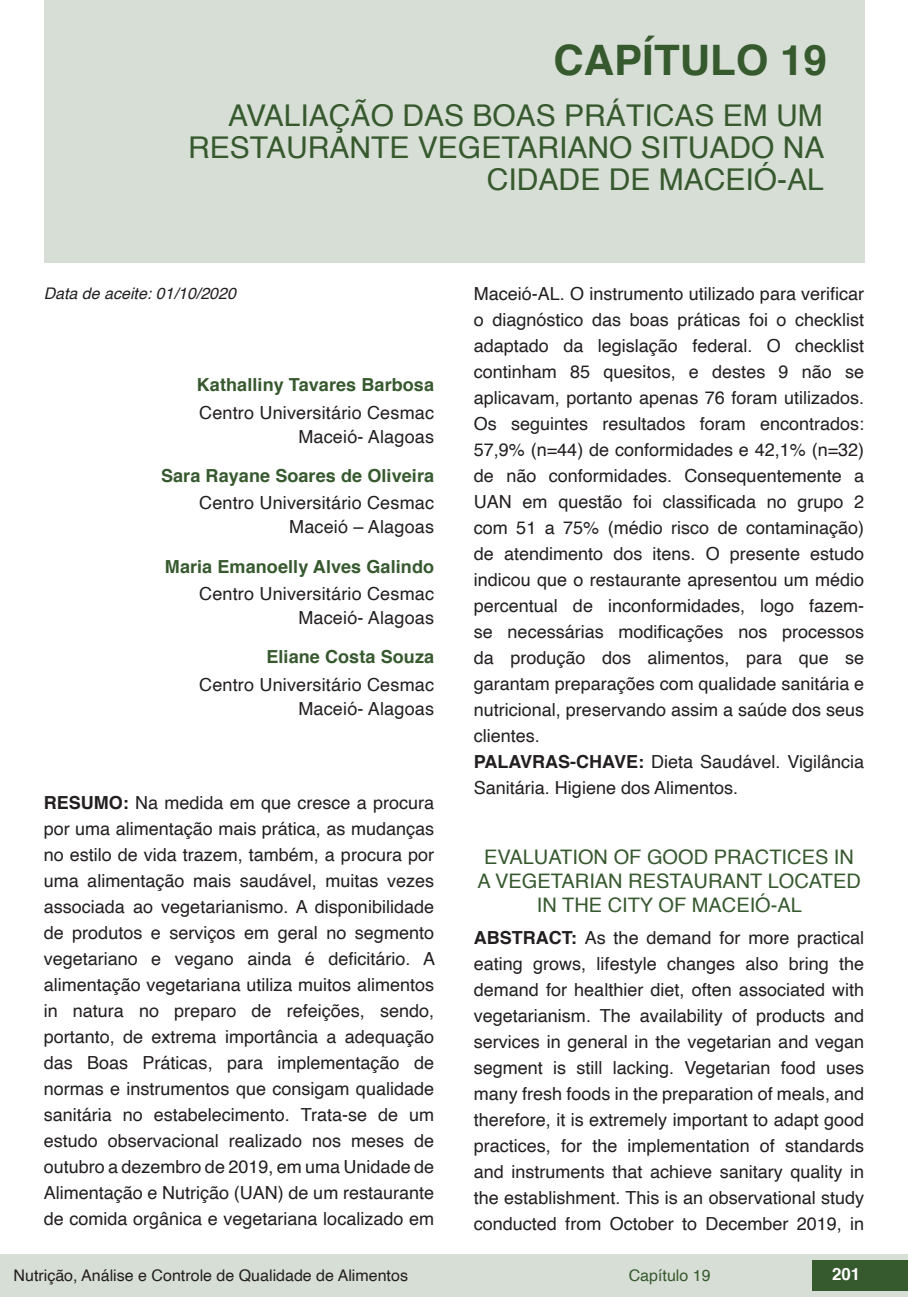
<style>
.page{position:relative;width:908px;height:1304px;background:#fff}
.page>*{position:absolute;margin:0;border:0;box-sizing:border-box;transform-origin:0 0}
.capítulos{font:700 42px "Helvetica";color:#36592e}
.nome_artigos{font:30px/32px "Helvetica";color:#36592e;text-align:right}
.título_Inglês{font:20px/24px "Helvetica";color:#36592e;text-align:center}
.Resumos_e_PC_TXT{font:18px/26px "Helvetica";color:#231f20;text-align:justify}
.info_autores{font:18px "Helvetica";letter-spacing:.01em;color:#231f20}
.nome_autores{font:700 18px "Helvetica";letter-spacing:.005em;color:#36592e}
.t1{font:700 16.8px "Helvetica";color:#fff}
.t2{font:16px "Helvetica";color:#231f20}
.t3{font:italic 16px "Helvetica";color:#231f20}
.t4{font:16px "Helvetica";color:#36592e}
.s1{font-weight:700}
</style>
<div class="page">
<div style="left:0;top:1254px;width:906px;height:43px;background:#d7ded5"></div>
<div style="left:812px;top:1261px;width:95px;height:30px;background:#36592e"></div>
<div style="left:44px;top:0;width:819px;height:263px;background:#d7ded5"></div>
<p class="capítulos" style="left:553px;top:26px;width:275px">CAPÍTULO 19</p>
<p class="nome_artigos" style="left:188px;top:101px;width:637px">AVALIAÇÃO DAS BOAS PRÁTICAS EM UM<br>RESTAURANTE VEGETARIANO SITUADO NA<br>CIDADE DE MACEIÓ-AL</p>
<p class="t3" style="left:44px;top:280px;width:194px">Data de aceite: 01/10/2020</p>
<p class="nome_autores" style="left:197px;top:371px;width:239px">Kathalliny Tavares Barbosa</p>
<p class="info_autores" style="left:199px;top:399px;width:236px">Centro Universitário Cesmac</p>
<p class="info_autores" style="left:298px;top:423px;width:137px">Maceió- Alagoas</p>
<p class="nome_autores" style="left:161px;top:461px;width:274px">Sara Rayane Soares de Oliveira</p>
<p class="info_autores" style="left:199px;top:489px;width:236px">Centro Universitário Cesmac</p>
<p class="info_autores" style="left:289px;top:513px;width:146px">Maceió – Alagoas</p>
<p class="nome_autores" style="left:165px;top:552px;width:270px">Maria Emanoelly Alves Galindo</p>
<p class="info_autores" style="left:199px;top:580px;width:236px">Centro Universitário Cesmac</p>
<p class="info_autores" style="left:298px;top:604px;width:137px">Maceió- Alagoas</p>
<p class="nome_autores" style="left:266px;top:643px;width:169px">Eliane Costa Souza</p>
<p class="info_autores" style="left:199px;top:671px;width:236px">Centro Universitário Cesmac</p>
<p class="info_autores" style="left:298px;top:695px;width:137px">Maceió- Alagoas</p>
<p class="Resumos_e_PC_TXT" style="left:44px;top:790px;width:393px"><span class="s1">RESUMO:</span> Na medida em que cresce a procura por uma alimentação mais prática, as mudanças no estilo de vida trazem, também, a procura por uma alimentação mais saudável, muitas vezes associada ao vegetarianismo. A disponibilidade de produtos e serviços em geral no segmento vegetariano e vegano ainda é deficitário. A alimentação vegetariana utiliza muitos alimentos in natura no preparo de refeições, sendo, portanto, de extrema importância a adequação das Boas Práticas, para implementação de normas e instrumentos que consigam qualidade sanitária no estabelecimento. Trata-se de um estudo observacional realizado nos meses de outubro a dezembro de 2019, em uma Unidade de Alimentação e Nutrição (UAN) de um restaurante de comida orgânica e vegetariana localizado em</p>
<p class="Resumos_e_PC_TXT" style="left:473px;top:281px;width:392px">Maceió-AL. O instrumento utilizado para verificar o diagnóstico das boas práticas foi o checklist adaptado da legislação federal. O checklist continham 85 quesitos, e destes 9 não se aplicavam, portanto apenas 76 foram utilizados.<br>Os seguintes resultados foram encontrados:<br>57,9% (n=44) de conformidades e 42,1% (n=32) de não conformidades. Consequentemente a UAN em questão foi classificada no grupo 2 com 51 a 75% (médio risco de contaminação) de atendimento dos itens. O presente estudo indicou que o restaurante apresentou um médio percentual de inconformidades, logo fazem&shy;se necessárias modificações nos processos da produção dos alimentos, para que se garantam preparações com qualidade sanitária e nutricional, preservando assim a saúde dos seus clientes.</p>
<p class="Resumos_e_PC_TXT" style="left:473px;top:749px;width:392px"><span class="s1">PALAVRAS-CHAVE:</span> Dieta Saudável. Vigilância<br>Sanitária. Higiene dos Alimentos.</p>
<p class="título_Inglês" style="left:477px;top:846px;width:385px">EVALUATION OF GOOD PRACTICES IN<br>A VEGETARIAN RESTAURANT LOCATED<br>IN THE CITY OF MACEIÓ-AL</p>
<p class="Resumos_e_PC_TXT" style="left:473px;top:925px;width:392px"><span class="s1">ABSTRACT:</span> As the demand for more practical eating grows, lifestyle changes also bring the demand for healthier diet, often associated with vegetarianism. The availability of products and services in general in the vegetarian and vegan segment is still lacking. Vegetarian food uses many fresh foods in the preparation of meals, and therefore, it is extremely important to adapt good practices, for the implementation of standards and instruments that achieve sanitary quality in the establishment. This is an observational study conducted from October to December 2019, in</p>
<p class="t2" style="left:14px;top:1263px;width:396px">Nutrição, Análise e Controle de Qualidade de Alimentos</p>
<p class="t4" style="left:628px;top:1263px;width:83px">Capítulo 19</p>
<p class="t1" style="left:831px;top:1261px;width:30px">201</p>
</div>
